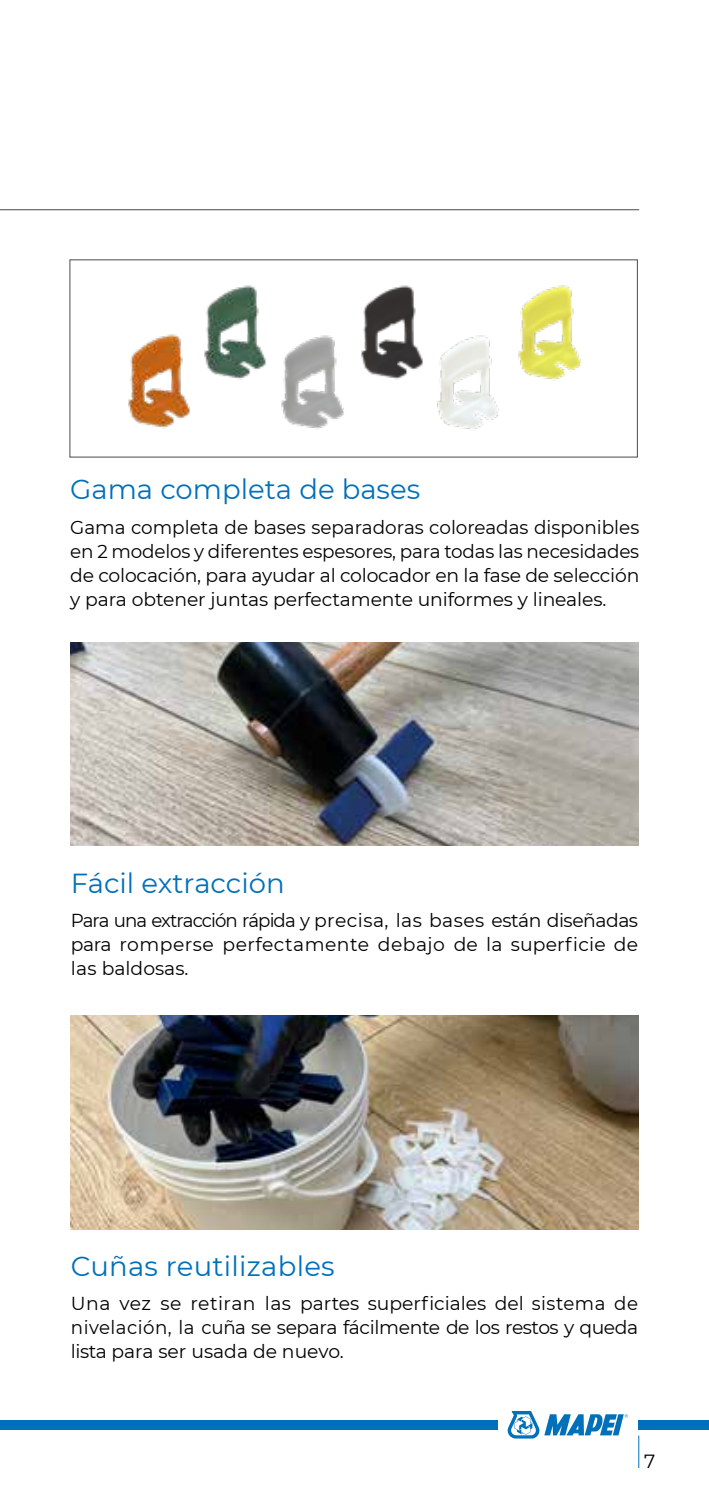
<style>
.page{position:relative;width:709px;height:1489px;background:#fff}
.page>*{position:absolute;margin:0;border:0;box-sizing:border-box;transform-origin:0 0}
.t1{font:27.5px "Montserrat";color:#0070ba}
.t2{font:19px "Montserrat";color:#000}
.t3{font:18.75px/24px "Montserrat";letter-spacing:-.005em;color:#000;text-align:justify}
</style>
<div class="page">
<svg style="left:507px;top:1411px;width:121px;height:27px"></svg>
<div style="left:0;top:1419px;width:497px;height:10px;background:#0070ba"></div>
<div style="left:638px;top:1419px;width:71px;height:10px;background:#0070ba"></div>
<hr style="left:638px;top:1435px;width:1px;height:32px;background:#0070ba">
<hr style="left:0;top:209px;width:639px;height:1px;background:#4a4a49">
<img style="left:71px;top:642px;width:567px;height:203px">
<img style="left:204px;top:285px;width:62px;height:95px">
<img style="left:281px;top:335px;width:63px;height:95px">
<img style="left:361px;top:285px;width:62px;height:95px">
<img style="left:437px;top:335px;width:62px;height:94px">
<img style="left:128px;top:334px;width:62px;height:95px">
<img style="left:518px;top:285px;width:63px;height:96px">
<img style="left:71px;top:1015px;width:567px;height:214px">
<h1 class="t1" style="left:70px;top:470px;width:351px">Gama completa de bases</h1>
<p class="t3" style="left:70px;top:514px;width:570px">Gama completa de bases separadoras coloreadas disponibles en 2 modelos y diferentes espesores, para todas las necesidades de colocación, para ayudar al colocador en la fase de selección y para obtener juntas perfectamente uniformes y lineales.</p>
<h1 class="t1" style="left:71px;top:864px;width:215px">Fácil extracción</h1>
<p class="t3" style="left:71px;top:908px;width:568px">Para una extracción rápida y precisa, las bases están diseñadas para romperse perfectamente debajo de la superficie de las baldosas.</p>
<h1 class="t1" style="left:71px;top:1247px;width:265px">Cuñas reutilizables</h1>
<p class="t3" style="left:71px;top:1290px;width:568px">Una vez se retiran las partes superficiales del sistema de nivelación, la cuña se separa fácilmente de los restos y queda lista para ser usada de nuevo.</p>
<p class="t2" style="left:644px;top:1447px;width:13px">7</p>
</div>
